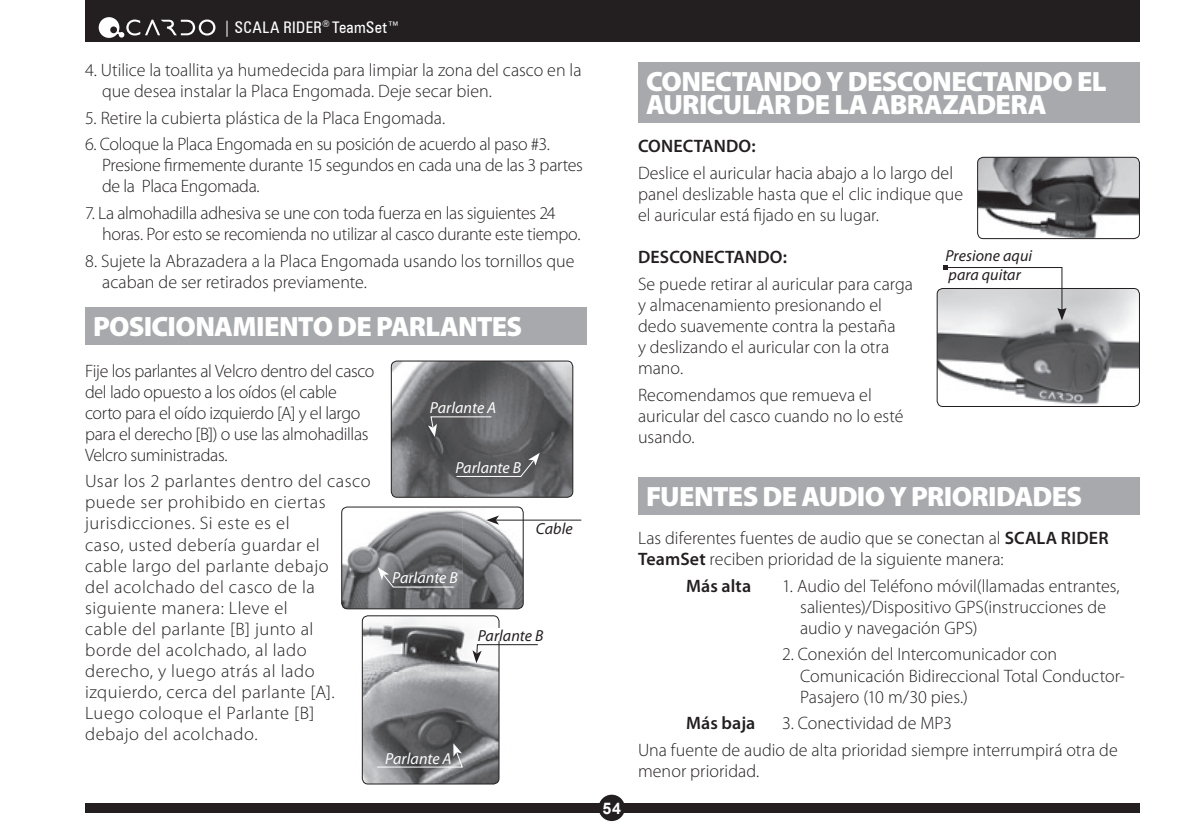
<style>
.page{position:relative;width:1191px;height:840px;background:#fff}
.page>*{position:absolute;margin:0;border:0;box-sizing:border-box;transform-origin:0 0}
.t1{font:900 28px/23px "Myriad Pro";letter-spacing:-.025em;color:#fff}
.t2{font:300 18px/21px "Myriad Pro";color:#231f20}
.t3{font:300 18px/21px "Myriad Pro";letter-spacing:-.02em;color:#231f20}
.t4{font:300 18px/21px "Myriad Pro";letter-spacing:.025em;color:#231f20}
.t5{font:600 18px "Myriad Pro";letter-spacing:.01em;color:#231f20}
.t6{font:italic 16px "Myriad Pro";letter-spacing:.005em;color:#fff}
.t7{font:italic 16px/18.8px "Myriad Pro";letter-spacing:.005em;color:#231f20}
.t8{font:condensed 16px "Zurich BT";letter-spacing:.02em;color:#fff}
.t9{font:700 16px "Arial";color:#fff}
.s1{font-weight:600}
</style>
<div class="page">
<div style="left:85px;top:802px;width:1055px;height:10px;background:#231f20"></div>
<div style="left:598px;top:794px;width:27px;height:26px;background:#231f20;border-radius:50%"></div>
<div style="left:85px;top:0;width:1055px;height:42px;background:#231f20"></div>
<svg style="left:98px;top:17px;width:117px;height:21px"></svg>
<div style="left:85px;top:307px;width:502px;height:37px;background:#a8a9ad"></div>
<img style="left:391px;top:362px;width:182px;height:135px">
<div style="left:391px;top:360px;width:182px;height:137px;border:1px solid #231f20;border-radius:6px"></div>
<svg style="left:428px;top:415px;width:64px;height:22px"></svg>
<svg style="left:455px;top:452px;width:85px;height:25px;background:#606062"></svg>
<img style="left:362px;top:616px;width:137px;height:167px">
<div style="left:362px;top:615px;width:137px;height:169px;border:1px solid #231f20;border-radius:6px"></div>
<img style="left:342px;top:508px;width:181px;height:100px">
<div style="left:341px;top:506px;width:183px;height:103px;border:1px solid #231f20;border-radius:6px"></div>
<svg style="left:378px;top:567px;width:77px;height:20px;background:#747577"></svg>
<svg style="left:376px;top:742px;width:88px;height:25px;background:#67686a"></svg>
<hr style="left:496px;top:519px;width:85px;height:1px;background:#231f20">
<svg style="left:486px;top:515px;width:13px;height:9px"></svg>
<div style="left:478px;top:628px;width:90px;height:12px;background:#fff"></div>
<svg style="left:472px;top:643px;width:66px;height:19px"></svg>
<div style="left:638px;top:62px;width:502px;height:60px;background:#a8a9ad"></div>
<img style="left:978px;top:157px;width:161px;height:81px">
<div style="left:977px;top:157px;width:163px;height:82px;border:1px solid #231f20;border-radius:6px"></div>
<img style="left:938px;top:289px;width:201px;height:117px">
<div style="left:936px;top:288px;width:204px;height:119px;border:1px solid #231f20;border-radius:6px"></div>
<svg style="left:943px;top:265px;width:123px;height:55px"></svg>
<div style="left:638px;top:477px;width:502px;height:37px;background:#a8a9ad"></div>
<p class="t8" style="left:223px;top:17px;width:178px">| SCALA RIDER<sup>®</sup> TeamSet™</p>
<p class="t2" style="left:102px;top:59px;width:481px;text-indent:-17px">4. Utilice la toallita ya humedecida para limpiar la zona del casco en la que desea instalar la Placa Engomada. Deje secar bien.</p>
<p class="t2" style="left:85px;top:107px;width:362px">5. Retire la cubierta plástica de la Placa Engomada.</p>
<p class="t3" style="left:102px;top:134px;width:482px;text-indent:-17px">6. Coloque la Placa Engomada en su posición de acuerdo al paso #3.<br>Presione firmemente durante 15 segundos en cada una de las 3 partes de la Placa Engomada.</p>
<p class="t3" style="left:102px;top:202px;width:480px;text-indent:-17px">7. La almohadilla adhesiva se une con toda fuerza en las siguientes 24 horas. Por esto se recomienda no utilizar al casco durante este tiempo.</p>
<p class="t2" style="left:102px;top:250px;width:474px;text-indent:-17px">8. Sujete la Abrazadera a la Placa Engomada usando los tornillos que acaban de ser retirados previamente.</p>
<h1 class="t1" style="left:93px;top:314px;width:431px">POSICIONAMIENTO DE PARLANTES</h1>
<p class="t3" style="left:85px;top:360px;width:291px">Fije los parlantes al Velcro dentro del casco del lado opuesto a los oídos (el cable corto para el oído izquierdo [A] y el largo para el derecho [B]) o use las almohadillas Velcro suministradas.</p>
<p class="t4" style="left:85px;top:470px;width:287px">Usar los 2 parlantes dentro del casco puede ser prohibido en ciertas jurisdicciones. Si este es el<br>caso, usted debería guardar el<br>cable largo del parlante debajo<br>del acolchado del casco de la siguiente manera: Lleve el<br>cable del parlante [B] junto al<br>borde del acolchado, al lado derecho, y luego atrás al lado izquierdo, cerca del parlante [A].<br>Luego coloque el Parlante [B] debajo del acolchado.</p>
<p class="t6" style="left:430px;top:397px;width:68px">Parlante A</p>
<p class="t6" style="left:455px;top:457px;width:67px">Parlante B</p>
<p class="t6" style="left:392px;top:567px;width:67px">Parlante B</p>
<p class="t7" style="left:536px;top:519px;width:38px">Cable</p>
<p class="t7" style="left:478px;top:625px;width:67px">Parlante B</p>
<p class="t6" style="left:385px;top:748px;width:68px">Parlante A</p>
<h1 class="t1" style="left:646px;top:69px;width:462px">CONECTANDO Y DESCONECTANDO EL<br>AURICULAR DE LA ABRAZADERA</h1>
<p class="t5" style="left:638px;top:134px;width:119px">CONECTANDO:</p>
<p class="t2" style="left:638px;top:162px;width:327px">Deslice el auricular hacia abajo a lo largo del panel deslizable hasta que el clic indique que el auricular está fijado en su lugar.</p>
<p class="t7" style="left:945px;top:246px;width:88px">Presione aqui para quitar</p>
<p class="t5" style="left:638px;top:245px;width:150px">DESCONECTANDO:</p>
<p class="t2" style="left:638px;top:273px;width:276px">Se puede retirar al auricular para carga y almacenamiento presionando el dedo suavemente contra la pestaña<br>y deslizando el auricular con la otra mano.</p>
<p class="t2" style="left:638px;top:384px;width:267px">Recomendamos que remueva el auricular del casco cuando no lo esté usando.</p>
<p class="t9" style="left:602px;top:798px;width:20px">54</p>
<h1 class="t1" style="left:646px;top:484px;width:438px">FUENTES DE AUDIO Y PRIORIDADES</h1>
<p class="t2" style="left:638px;top:527px;width:472px">Las diferentes fuentes de audio que se conectan al <span class="s1">SCALA RIDER<br>TeamSet</span> reciben prioridad de la siguiente manera:</p>
<p class="t5" style="left:686px;top:574px;width:67px">más alta</p>
<p class="t2" style="left:800px;top:574px;width:321px;text-indent:-18px">1. Audio del Teléfono móvil(llamadas entrantes, salientes)/Dispositivo GPS(instrucciones de audio y navegación GPS)</p>
<p class="t2" style="left:800px;top:643px;width:326px;text-indent:-18px">2. Conexión del Intercomunicador con<br>Comunicación Bidireccional Total Conductor-<br>Pasajero (10 m/30 pies.)</p>
<p class="t5" style="left:686px;top:711px;width:71px">más baja</p>
<p class="t2" style="left:638px;top:709px;width:481px;line-height:26.6px;text-indent:144px">3. Conectividad de mP3<br>Una fuente de audio de alta prioridad siempre interrumpirá otra de</p>
<p class="t2" style="left:638px;top:759px;width:123px">menor prioridad.</p>
</div>
